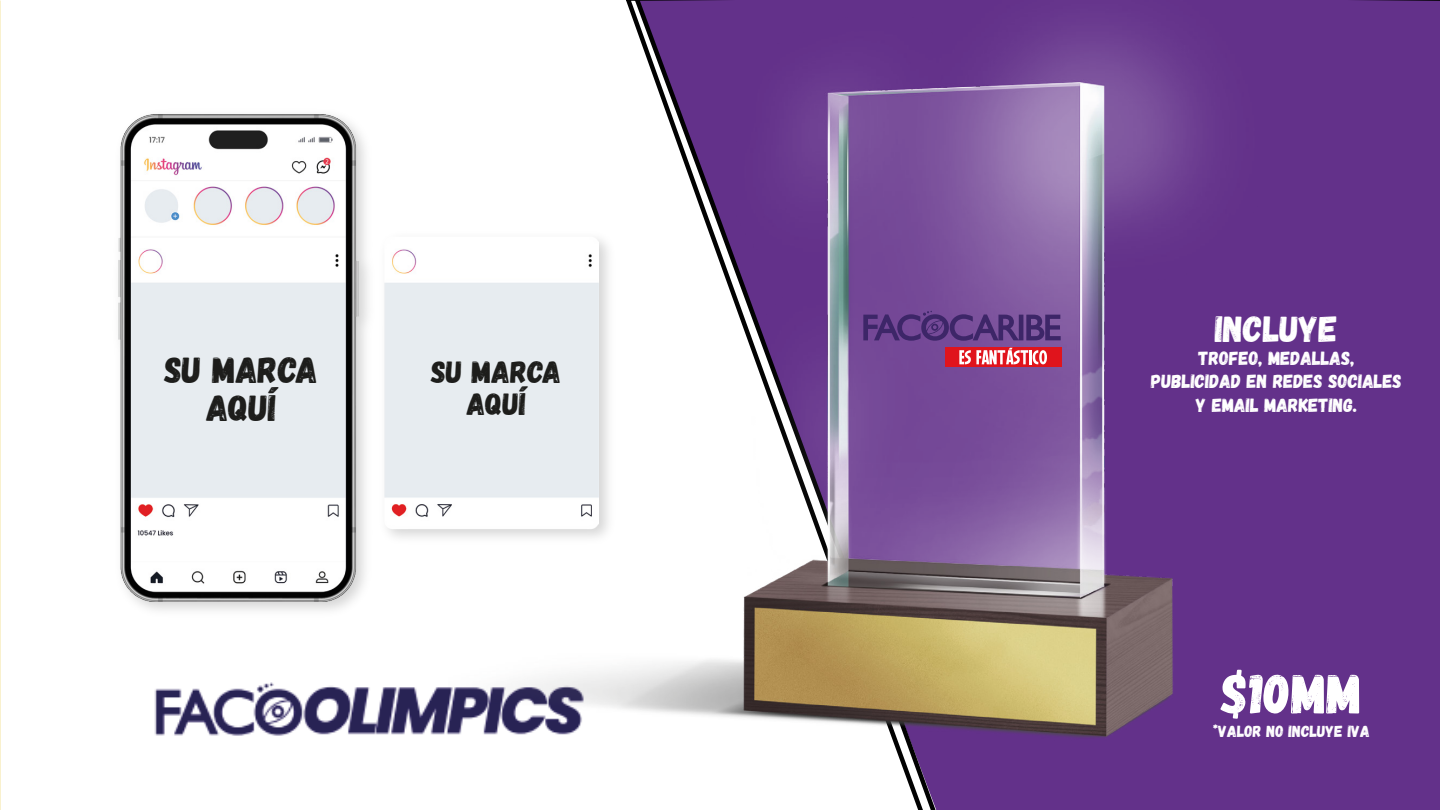
<style>
.page{position:relative;width:1440px;height:810px;background:#fff}
.page>*{position:absolute;margin:0;border:0;box-sizing:border-box;transform-origin:0 0}
.t1{font:56.03px "Gagalin";color:#fff}
.t2{font:36.97px/38.1px "Gagalin";color:#1d1d1b;text-align:center}
.t3{font:36.83px "Gagalin";color:#fff}
.t4{font:31.28px/32.2px "Gagalin";color:#1d1d1b;text-align:center}
.t5{font:19.27px/23.1px "Gagalin";color:#fff;text-align:center}
.t6{font:16.27px "Gagalin";color:#fff}
</style>
<div class="page">
<div style="left:906px;top:0;width:534px;height:810px;background:#63318a"></div>
<svg style="left:0;top:0;width:1px;height:810px"></svg>
<img style="left:136px;top:114px;width:215px;height:497px">
<img style="left:118px;top:115px;width:331px;height:486px">
<img style="left:154px;top:682px;width:295px;height:54px">
<img style="left:449px;top:0;width:808px;height:777px">
<svg style="left:863px;top:311px;width:198px;height:30px;background:#5e3c84"></svg>
<div style="left:945px;top:347px;width:116px;height:20px;background:#e0141c"></div>
<svg style="left:959px;top:348px;width:88px;height:16px"></svg>
<h2 class="t2" style="left:164px;top:351px;width:155px">SU MARCA<br>AQUÍ</h2>
<h3 class="t4" style="left:431px;top:356px;width:132px">SU MARCA<br>AQUÍ</h3>
<h3 class="t3" style="left:1215px;top:306px;width:124px">INCLUYE</h3>
<p class="t5" style="left:1151px;top:347px;width:252px">TROFEO, MEDALLAS,<br>PUBLICIDAD EN REDES SOCIALES<br>Y EMAIL MARKETING.</p>
<h1 class="t1" style="left:1222px;top:659px;width:142px">$10MM</h1>
<p class="t6" style="left:1214px;top:721px;width:158px">*VALOR NO INCLUYE IVA</p>
</div>
